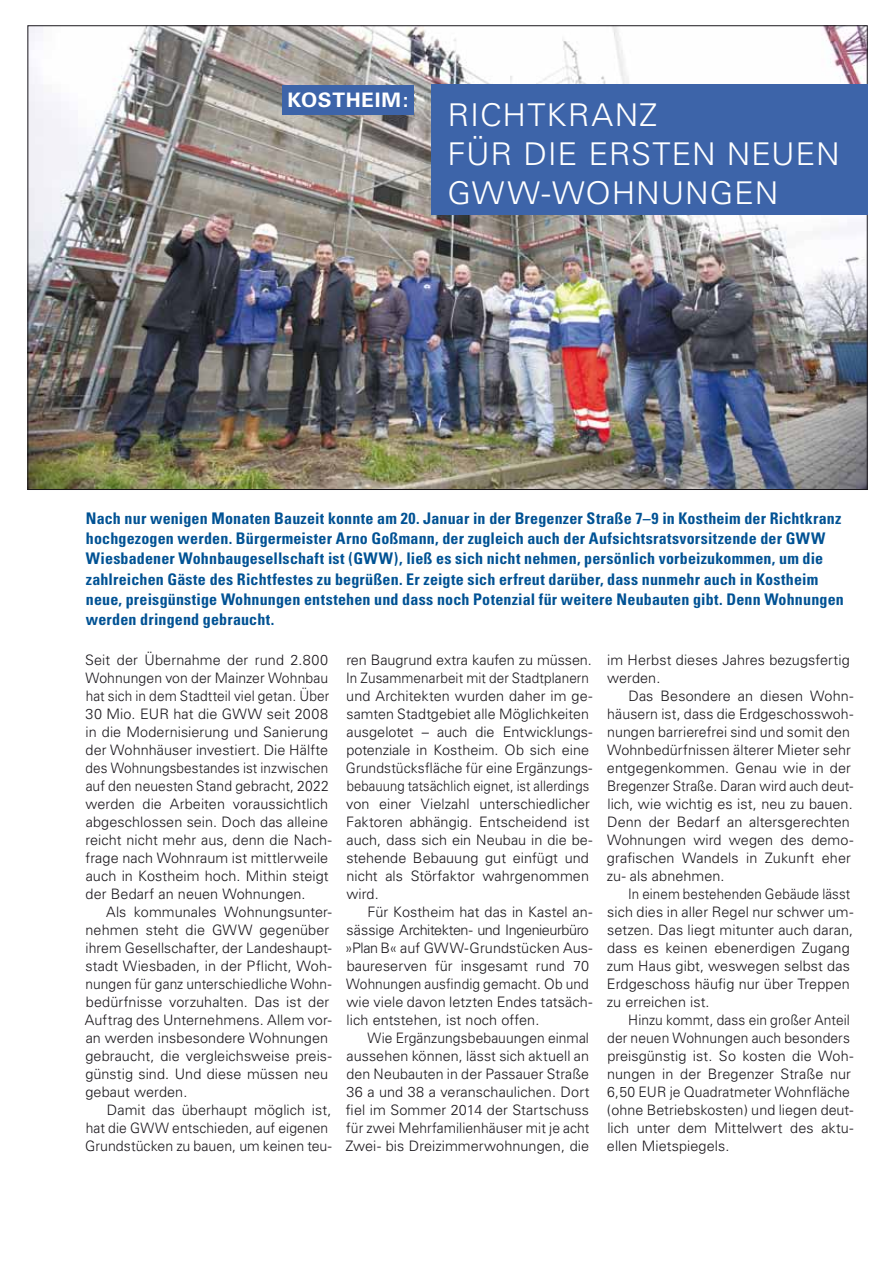
<style>
.page{position:relative;width:893px;height:1263px;background:#fff}
.page>*{position:absolute;margin:0;border:0;box-sizing:border-box;transform-origin:0 0}
.t1{font:300 31.35px/39px "Univers";letter-spacing:.025em;color:#fff;scale:1.04 1}
.t2{font:700 19.95px "Univers";letter-spacing:.035em;color:#fff;scale:1.04 1}
.t3{font:700 condensed 16.05px/20.2px "Univers";letter-spacing:.01em;color:#005294}
.t4{font:300 14.4px/18px "Univers";letter-spacing:.005em;color:#1a171c}
.t5{font:300 14.4px/18px "Univers";letter-spacing:.005em;color:#1a171c;text-align:justify;scale:.96 1}
.t6{font:300 14.4px/18px "Univers";letter-spacing:.005em;color:#1a171c;scale:.93 1}
</style>
<div class="page">
<img style="left:30px;top:28px;width:835px;height:460px">
<div style="left:431px;top:85px;width:436px;height:130px;background:#3d64a9"></div>
<div style="left:283px;top:85px;width:131px;height:30px;background:#3d64a9"></div>
<h2 class="t2" style="left:288px;top:88px;width:118px">KOSTHEIM:</h2>
<h1 class="t1" style="left:448px;top:96px;width:378px">Richtkranz<br>fü r die ersten neuen<br>GWW-Woh nungen</h1>
<p class="t3" style="left:86px;top:508px;width:759px">Nach nur wenigen Monaten Bauzeit konnte am 20. Januar in der Bregenzer Straße 7–9 in Kostheim der Richtkranz hochgezogen werden. Bürgermeister Arno Goßmann, der zugleich auch der Aufsichtsratsvorsitzende der GWW Wiesbadener Wohnbaugesellschaft ist (GWW), ließ es sich nicht nehmen, persönlich vorbeizukommen, um die zahlreichen Gäste des Richtfestes zu begrüßen. Er zeigte sich erfreut darüber, dass nunmehr auch in Kostheim neue, preisgünstige Wohnungen entstehen und dass noch Potenzial für weitere Neubauten gibt. Denn Wohnungen werden dringend gebraucht.</p>
<p class="t4" style="left:346px;top:651px;width:248px">ren Baugrund extra kaufen zu müssen.<br>I n Zusammenarbeit mit der Stadtplanern und Architekten wurden daher im ge&shy;samten Stadtgebiet alle Möglichkeiten ausgelotet – auch die Entwicklungs&shy;potenziale in Kostheim. Ob sich eine G rundstücksfläche für eine Ergänzungs&shy;bebauung tatsächlich eignet, ist allerdings von einer Vielzahl unterschiedlicher Faktoren abhängig. Entscheidend ist auch, dass sich ein Neubau in die be&shy;stehende Bebauung gut einfügt und nicht als Störfaktor wahrgenommen wird.</p>
<p class="t4" style="left:345px;top:903px;width:249px;text-indent:23px">Für Kostheim hat das in Kastel an&shy;sässige Architekten- und I ngenieurbüro »Plan B« auf GWW-G rundstücken Aus&shy;baureserven für insgesamt rund 70<br>Wohnungen ausfindig gemacht. Ob und wie viele davon letzten Endes tatsäch&shy;lich entstehen, ist noch offen.</p>
<p class="t5" style="left:345px;top:1029px;width:256px;text-indent:22px">Wie Ergänzungsbebauungen einmal aussehen können, lässt sich aktuell an den N eubauten in der Passauer Straße 36 a und 38 a veranschaulichen. Dort fiel im Sommer 2014 der Startschuss für zwei Mehrfamilienhäuser mit je acht Zwei- bis Dreizimmerwohnungen, die</p>
<p class="t4" style="left:85px;top:651px;width:246px;text-align:justify">Seit der Übernahme der rund 2.800<br>Wohnungen von der Mainzer Wohnbau hat sich in dem Stadtteil viel getan. Über 30 Mio. EUR</p>
<p class="t4" style="left:607px;top:651px;width:244px">im Herbst dieses Jahres bezugsfertig werden.</p>
<p class="t4" style="left:607px;top:687px;width:248px;text-indent:22px">Das Besondere an diesen Wohn&shy;häusern ist, dass die Erdgeschosswoh&shy;nungen barrierefrei sind und somit den Wohnbedürfnissen älterer Mieter sehr entgegenkommen. Genau wie in der B regenzer Straße. Daran wird auch deut&shy;lich, wie wichtig es ist, neu zu bauen.<br>Denn der Bedarf an altersgerechten Wohnungen wird wegen des demo&shy;grafischen Wandels in Zukunft eher zu- als abnehmen.</p>
<p class="t6" style="left:607px;top:885px;width:267px;text-indent:21px">I n einem bestehenden Gebäude lässt sich dies in aller Regel nur schwer um&shy;setzen. Das liegt mitunter auch daran, dass es keinen ebenerdigen Zugang zum Haus gibt, weswegen selbst das Erdgeschoss häufig nur über Treppen zu erreichen ist.</p>
<p class="t5" style="left:607px;top:1011px;width:258px;text-align:left;text-indent:21px">Hinzu kommt, dass ein großer Anteil der neuen Wohnungen auch besonders preisgünstig ist. So kosten die Woh&shy;nungen in der Bregenzer Straße nur<br>6,50 EUR</p>
<p class="t4" style="left:85px;top:705px;width:248px;text-indent:88px">hat die GWW seit 2008 in die Modernisierung und Sanierung der Wohnhäuser investiert. Die Hälfte des Wohnungsbestandes ist inzwischen auf den neuesten Stand gebracht, 2022 werden die Arbeiten voraussichtlich abgeschlossen sein. Doch das alleine reicht nicht mehr aus, denn die Nach&shy;frage nach Wohnraum ist mittlerweile auch in Kostheim hoch. Mithin steigt der Bedarf an neuen Wohnungen.</p>
<p class="t4" style="left:85px;top:903px;width:248px;text-indent:21px">Als kommunales Wohnungsunter&shy;nehmen steht die GWW gegenüber ihrem Gesellschafter, der Landeshaupt&shy;stadt Wiesbaden, in der Pflicht, Woh&shy;nungen für ganz unterschiedliche Wohn&shy;bedürfnisse vorzuhalten. Das ist der Auftrag des U nternehmens. Allem vor&shy;an werden insbesondere Wohnungen gebraucht, die vergleichsweise preis&shy;günstig sind. U nd diese müssen neu gebaut werden.</p>
<p class="t4" style="left:85px;top:1101px;width:248px;text-indent:22px">Damit das überhaupt möglich ist, hat die GWW entschieden, auf eigenen<br>G rundstücken zu bauen, um keinen teu-</p>
<p class="t4" style="left:607px;top:1083px;width:248px;text-indent:63px">je Quadratmeter Wohnfläche (ohne Betriebskosten) und liegen deut&shy;lich unter dem Mittelwert des aktu&shy;ellen Mietspiegels.</p>
</div>
